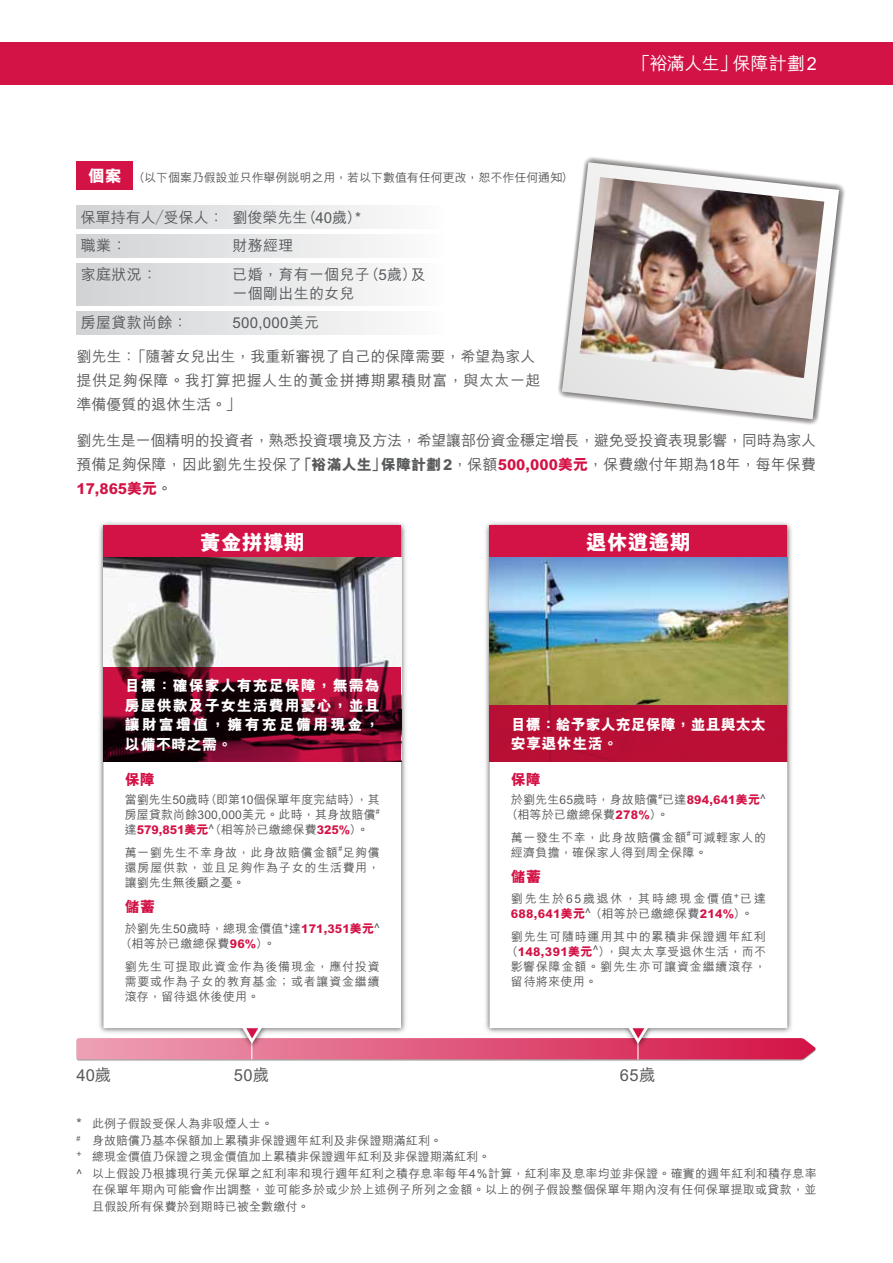
<style>
.page{position:relative;width:893px;height:1263px;background:#fff}
.page>*{position:absolute;margin:0;border:0;box-sizing:border-box;transform-origin:0 0}
.t1{font:800 21px "M Hei HK";color:#fff}
.t2{font:500 18px "M Hei HK";letter-spacing:-.015em;color:#fff}
.t3{font:500 16.5px "M Hei HK";letter-spacing:.025em;color:#58595b}
.t4{font:800 16.5px "M Hei HK";color:#fff}
.t5{font:500 15px/24px "M Hei HK";letter-spacing:.005em;color:#58595b}
.t6{font:800 15px/19.5px "M Hei HK";letter-spacing:.065em;color:#fff;text-align:justify}
.t7{font:800 15px/19.5px "M Hei HK";color:#fff}
.t8{font:800 15px "M Hei HK";letter-spacing:.01em;color:#d31245}
.t9{font:500 12px/15px "M Hei HK";letter-spacing:.015em;color:#58595b}
.t10{font:500 12px/22.5px "M Hei HK";letter-spacing:.05em;color:#58595b}
.t11{font:500 12px/15px "M Hei HK";letter-spacing:.07em;color:#58595b}
.t12{font:500 12px/15px "M Hei HK";letter-spacing:.15em;color:#58595b}
.t13{font:500 12px "M Hei HK";letter-spacing:-.005em;color:#58595b}
.t14{font:500 12px "M Hei HK";letter-spacing:.065em;color:#58595b}
.t15{font:500 7.05px "M Hei HK";color:#58595b}
.s1{font-weight:800}
.s2{font-weight:800;color:#d31245}
.s3{font-size:13.5px}
</style>
<div class="page">
<div style="left:0;top:42px;width:893px;height:42px;background:#d31245"></div>
<div style="left:77px;top:162px;width:56px;height:28px;background:#d31245"></div>
<div style="left:77px;top:205px;width:369px;height:23px;background:linear-gradient(to right,#d1d2d4,#fcfcfc)"></div>
<div style="left:77px;top:312px;width:369px;height:23px;background:linear-gradient(to right,#d1d2d4,#fcfcfc)"></div>
<div style="left:77px;top:234px;width:369px;height:23px;background:linear-gradient(to right,#d1d2d4,#fcfcfc)"></div>
<div style="left:77px;top:263px;width:369px;height:43px;background:linear-gradient(to right,#d1d2d4,#fcfcfc)"></div>
<svg style="left:562px;top:162px;width:277px;height:257px"></svg>
<img style="left:580px;top:177px;width:244px;height:201px">
<img style="left:485px;top:522px;width:307px;height:506px">
<svg style="left:490px;top:762px;width:297px;height:266px"></svg>
<div style="left:490px;top:525px;width:297px;height:33px;background:#d31245"></div>
<img style="left:490px;top:558px;width:297px;height:148px">
<img style="left:76px;top:522px;width:330px;height:529px">
<svg style="left:103px;top:762px;width:298px;height:266px"></svg>
<svg style="left:77px;top:1028px;width:739px;height:32px"></svg>
<div style="left:103px;top:525px;width:298px;height:33px;background:#d31245"></div>
<img style="left:103px;top:558px;width:298px;height:109px">
<div style="left:490px;top:706px;width:297px;height:56px;background:#ba0f36"></div>
<svg style="left:103px;top:667px;width:298px;height:95px"></svg>
<h3 class="t4" style="left:88px;top:164px;width:35px">個案</h3>
<p class="t13" style="left:133px;top:169px;width:442px">（以下個案乃假設並只作舉例說明之用，若以下數值有任何更改，恕不作任何通知）</p>
<p class="t5" style="left:81px;top:202px;width:282px;line-height:28.5px">保單持有人／受保人： 劉俊榮先生（40歲）*職業：</p>
<p class="t5" style="left:232px;top:233px;width:63px">財務經理</p>
<p class="t5" style="left:81px;top:261px;width:78px">家庭狀況：</p>
<p class="t5" style="left:232px;top:264px;width:195px;line-height:19.5px">已婚，育有一個兒子（5歲）及一個剛出生的女兒</p>
<p class="t5" style="left:81px;top:309px;width:108px">房屋貸款尚餘：</p>
<p class="t5" style="left:232px;top:309px;width:88px">500,000美元</p>
<p class="t5" style="left:77px;top:344px;width:465px">劉先生：「隨著女兒出生，我重新審視了自己的保障需要，希望為家人提供足夠保障。我打算把握人生的黃金拼搏期累積財富，與太太一起準備優質的退休生活。」</p>
<h2 class="t2" style="left:633px;top:51px;width:186px">「裕滿人生」保障計劃 2</h2>
<p class="t5" style="left:77px;top:427px;width:741px;text-align:justify">劉先生是一個精明的投資者，熟悉投資環境及方法，希望讓部份資金穩定增長，避免受投資表現影響，同時為家人預備足夠保障，因此劉先生投保了<span class="s1">「裕滿人生」保障計劃2</span>，保額<span class="s2">500,000美元</span>，保費繳付年期為18年，每年保費<span class="s2">17,865美元</span>。</p>
<h1 class="t1" style="left:200px;top:528px;width:106px">黃金拼搏期</h1>
<h1 class="t1" style="left:586px;top:528px;width:106px">退休逍遙期</h1>
<p class="t6" style="left:125px;top:676px;width:257px">目標：確保家人有充足保障，無需為房屋供款及子女生活費用憂心，並且讓財富增值，擁有充足備用現金，以備不時之需。</p>
<p class="t8" style="left:125px;top:769px;width:31px">保障</p>
<p class="t9" style="left:125px;top:791px;width:257px">當劉先生50歲時（即第10個保單年度完結時），其房屋貸款尚餘300,000美元。此時，其身故賠償</p>
<p class="t15" style="left:376px;top:806px;width:5px">#</p>
<p class="t10" style="left:125px;top:818px;width:257px">達<span class="s2">579,851美元</span>^（相等於已繳總保費<span class="s2">325%</span>）。萬一劉先生不幸身故，此身故賠償金額足夠償</p>
<p class="t15" style="left:338px;top:843px;width:5px">#</p>
<p class="t11" style="left:125px;top:859px;width:257px">還房屋供款，並且足夠作為子女的生活費用，讓劉先生無後顧之憂。</p>
<p class="t8" style="left:125px;top:897px;width:32px">儲蓄</p>
<p class="t9" style="left:120px;top:920px;width:261px;text-indent:5px">於劉先生50歲時，總現金價值<sup>+</sup>達<span class="s2">171,351美元</span>^（相等於已繳總保費<span class="s2">96%</span>）。</p>
<p class="t9" style="left:125px;top:958px;width:257px;text-align:justify">劉先生可提取此資金作為後備現金，應付投資需要或作為子女的教育基金；或者讓資金繼續滾存，留待退休後使用。</p>
<p class="t7" style="left:511px;top:715px;width:257px">目標：給予家人充足保障，並且與太太安享退休生活。</p>
<p class="t8" style="left:511px;top:769px;width:31px">保障</p>
<p class="t9" style="left:511px;top:791px;width:256px">於劉先生65歲時，身故賠償已達<span class="s2">894,641美元</span>^</p>
<p class="t15" style="left:658px;top:791px;width:5px">#</p>
<p class="t10" style="left:511px;top:803px;width:257px;text-indent:-5px">（相等於已繳總保費<span class="s2">278%</span>）。<br>萬一發生不幸，此身故賠償金額可減輕家人的</p>
<p class="t15" style="left:687px;top:828px;width:5px">#</p>
<p class="t9" style="left:511px;top:844px;width:198px">經濟負擔，確保家人得到周全保障。</p>
<p class="t8" style="left:511px;top:867px;width:32px">儲蓄</p>
<p class="t12" style="left:511px;top:890px;width:257px">劉先生於65歲退休，其時總現金價值<sup>+</sup>已達<br><span class="s2">688,641美元</span>^（相等於已繳總保費<span class="s2">214%</span>）。</p>
<p class="t14" style="left:511px;top:928px;width:257px">劉先生可隨時運用其中的累積非保證週年紅利</p>
<p class="t9" style="left:506px;top:943px;width:261px">（<span class="s2">148,391美元</span>^），與太太享受退休生活，而不</p>
<p class="t11" style="left:511px;top:958px;width:257px">影響保障金額。劉先生亦可讓資金繼續滾存，</p>
<p class="t9" style="left:511px;top:973px;width:88px">留待將來使用。</p>
<h3 class="t3" style="left:77px;top:1063px;width:36px">40歲</h3>
<h3 class="t3" style="left:234px;top:1063px;width:37px">50歲</h3>
<h3 class="t3" style="left:620px;top:1063px;width:37px">65歲</h3>
<p class="t9" style="left:77px;top:1115px;width:198px"><span class="s3">*</span> 此例子假設受保人為非吸煙人士。</p>
<p class="t9" style="left:77px;top:1132px;width:367px"><sup>#</sup> 身故賠償乃基本保額加上累積非保證週年紅利及非保證期滿紅利。</p>
<p class="t9" style="left:77px;top:1148px;width:415px"><sup>+</sup> 總現金價值乃保證之現金價值加上累積非保證週年紅利及非保證期滿紅利。</p>
<p class="t9" style="left:77px;top:1165px;width:742px">^ 以上假設乃根據現行美元保單之紅利率和現行週年紅利之積存息率每年4％計算，紅利率及息率均並非保證。確實的週年紅利和積存息率</p>
<p class="t9" style="left:92px;top:1181px;width:726px">在保單年期內可能會作出調整，並可能多於或少於上述例子所列之金額。以上的例子假設整個保單年期內沒有任何保單提取或貸款，並</p>
<p class="t9" style="left:92px;top:1198px;width:219px">且假設所有保費於到期時已被全數繳付。</p>
</div>
